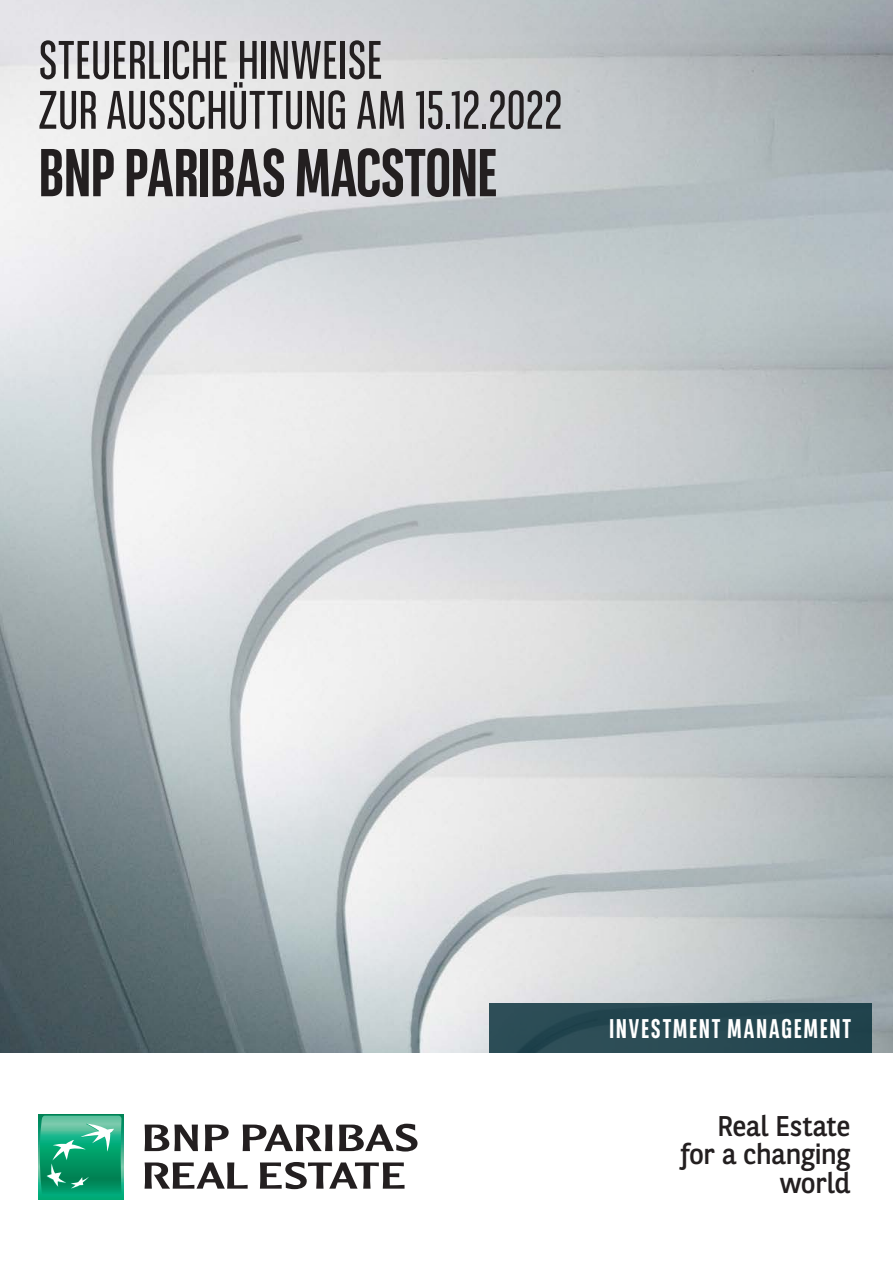
<style>
.page{position:relative;width:893px;height:1263px;background:#fff}
.page>*{position:absolute;margin:0;border:0;box-sizing:border-box;transform-origin:0 0}
.t1{font:700 67.5px "BNPP Sans Condensed";letter-spacing:-.015em;color:#231f20}
.t2{font:54px/49.9px "BNPP Sans Condensed";letter-spacing:-.005em;color:#231f20}
.t3{font:28.5px/28.5px "BNPP Sans";letter-spacing:-.02em;color:#231f20;text-align:right}
.t4{font:700 27px "BNPP Sans Condensed";letter-spacing:.06em;color:#fff}
</style>
<div class="page">
<img style="left:0;top:0;width:893px;height:1052px">
<div style="left:38px;top:1114px;width:85px;height:85px;background:linear-gradient(to right,#00ab79,#00ab79)"></div>
<svg style="left:40px;top:1116px;width:82px;height:80px;background:#2cab82"></svg>
<svg style="left:145px;top:1124px;width:53px;height:27px"></svg>
<svg style="left:205px;top:1124px;width:24px;height:27px"></svg>
<svg style="left:243px;top:1124px;width:89px;height:27px"></svg>
<svg style="left:339px;top:1124px;width:78px;height:27px"></svg>
<svg style="left:145px;top:1162px;width:103px;height:27px"></svg>
<svg style="left:260px;top:1162px;width:145px;height:27px"></svg>
<div style="left:490px;top:1003px;width:382px;height:49px;background:#264751"></div>
<p class="t2" style="left:38px;top:34px;width:526px">STEUERLICHE HINWEISE<br>ZUR AUSSCHÜTTUNG AM 15.12.2022</p>
<p class="t1" style="left:38px;top:133px;width:461px">BNP PARIBAS MACSTONE</p>
<p class="t4" style="left:609px;top:1013px;width:244px">INVESTMENT MANAGEMENT</p>
<p class="t3" style="left:680px;top:1110px;width:172px">Real Estate for a changing world</p>
</div>
